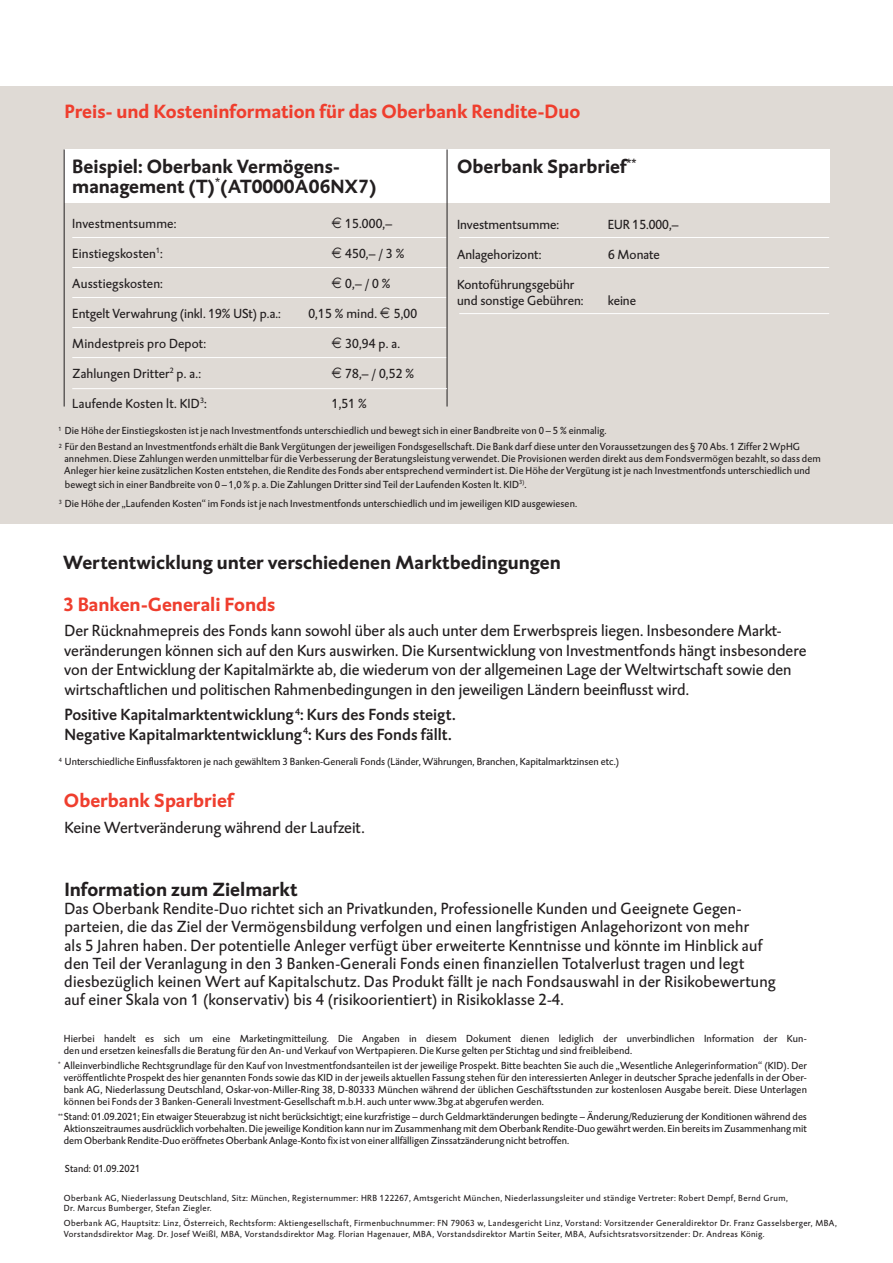
<style>
.page{position:relative;width:893px;height:1263px;background:#fff}
.page>*{position:absolute;margin:0;border:0;box-sizing:border-box;transform-origin:0 0}
.t1{font:700 19.5px/19.5px "DTL Caspari T";color:#231f20}
.t2{font:700 19.5px "DTL Caspari T";color:#ef3e2e}
.t3{font:16.5px/18.1px "DTL Caspari T";letter-spacing:.005em;color:#231f20}
.t4{font:16.5px/19.5px "DTL Caspari T Medium";color:#231f20}
.t5{font:13.5px/16.5px "DTL Caspari T";letter-spacing:.005em;color:#231f20}
.t6{font:10.5px/12px "DTL Caspari T";letter-spacing:.01em;color:#231f20}
.t7{font:9px/10.5px "DTL Caspari T";letter-spacing:.04em;color:#231f20}
.t8{font:6.15px "DTL Caspari T";color:#231f20}
</style>
<div class="page">
<div style="left:0;top:87px;width:893px;height:437px;background:#dfdad5"></div>
<div style="left:64px;top:149px;width:765px;height:54px;background:#fff"></div>
<hr style="left:64px;top:149px;width:1px;height:257px;background:#231f20">
<hr style="left:72px;top:237px;width:374px;height:1px;background:#fff">
<hr style="left:72px;top:267px;width:375px;height:1px;background:#fff">
<hr style="left:72px;top:297px;width:374px;height:1px;background:#fff">
<hr style="left:72px;top:327px;width:374px;height:1px;background:#fff">
<hr style="left:72px;top:357px;width:375px;height:1px;background:#fff">
<hr style="left:447px;top:149px;width:1px;height:257px;background:#231f20">
<hr style="left:459px;top:237px;width:370px;height:1px;background:#fff">
<hr style="left:459px;top:267px;width:370px;height:1px;background:#fff">
<hr style="left:459px;top:313px;width:370px;height:1px;background:#fff">
<hr style="left:72px;top:388px;width:375px;height:1px;background:#fff">
<h1 class="t2" style="left:64px;top:98px;width:518px">Preis- und Kosteninformation für das Oberbank Rendite-Duo</h1>
<h1 class="t1" style="left:72px;top:156px;width:306px">Beispiel: Oberbank Vermögens&shy;management (T)<sup>*</sup>(AT0000A06NX7)</h1>
<p class="t5" style="left:72px;top:215px;width:106px">Investmentsumme:</p>
<p class="t5" style="left:345px;top:215px;width:48px">15.000,–</p>
<p class="t5" style="left:72px;top:245px;width:92px">Einstiegskosten<sup>1</sup>:</p>
<p class="t5" style="left:345px;top:245px;width:61px">450,– / 3 %</p>
<p class="t5" style="left:72px;top:275px;width:92px">Ausstiegskosten:</p>
<p class="t5" style="left:345px;top:275px;width:47px">0,– / 0 %</p>
<p class="t5" style="left:72px;top:305px;width:210px">Entgelt Verwahrung (inkl. 19% USt) p.a.:</p>
<p class="t5" style="left:308px;top:305px;width:110px">0,15 % mind. 5,00</p>
<p class="t5" style="left:72px;top:335px;width:135px">Mindestpreis pro Depot:</p>
<p class="t5" style="left:345px;top:335px;width:56px">30,94 p. a.</p>
<p class="t5" style="left:72px;top:365px;width:130px">Zahlungen Dritter<sup>2</sup> p. a.:</p>
<p class="t5" style="left:345px;top:365px;width:70px">78,– / 0,52 %</p>
<p class="t5" style="left:72px;top:395px;width:136px">Laufende Kosten lt. KID<sup>3</sup>:</p>
<p class="t5" style="left:332px;top:395px;width:36px">1,51 %</p>
<h1 class="t1" style="left:457px;top:156px;width:181px">Oberbank Sparbrief<sup>**</sup></h1>
<p class="t5" style="left:457px;top:216px;width:104px">Investmentsumme:</p>
<p class="t5" style="left:608px;top:216px;width:72px">EUR 15.000,–</p>
<p class="t5" style="left:457px;top:246px;width:86px">Anlagehorizont:</p>
<p class="t5" style="left:608px;top:246px;width:53px">6 Monate</p>
<p class="t5" style="left:457px;top:276px;width:128px">Kontoführungsgebühr und sonstige Gebühren:</p>
<p class="t5" style="left:608px;top:293px;width:30px">keine</p>
<p class="t6" style="left:65px;top:422px;width:737px;line-height:16.5px">Die Höhe der Einstiegskosten ist je nach Investmentfonds unterschiedlich und bewegt sich in einer Bandbreite von 0 – 5 % einmalig.<br>Für den Bestand an Investmentfonds erhält die Bank Vergütungen der jeweiligen Fondsgesellschaft. Die Bank darf diese unter den Voraussetzungen des § 70 Abs. 1 Ziffer 2 WpHG</p>
<p class="t6" style="left:64px;top:453px;width:758px">annehmen. Diese Zahlungen werden unmittelbar für die Verbesserung der Beratungsleistung verwendet. Die Provisionen werden direkt aus dem Fondsvermögen bezahlt, so dass dem<br>Anleger hier keine zusätzlichen Kosten entstehen, die Rendite des Fonds aber entsprechend vermindert ist. Die Höhe der Vergütung ist je nach Investmentfonds unterschiedlich und</p>
<p class="t6" style="left:65px;top:474px;width:514px;line-height:19.5px">bewegt sich in einer Bandbreite von 0 – 1,0 % p. a. Die Zahlungen Dritter sind Teil der Laufenden Kosten lt. KID<sup>3)</sup>.<br>Die Höhe der „Laufenden Kosten“ im Fonds ist je nach Investmentfonds unterschiedlich und im jeweiligen KID ausgewiesen.</p>
<p class="t8" style="left:59px;top:425px;width:5px">1</p>
<p class="t8" style="left:59px;top:442px;width:5px">2</p>
<p class="t8" style="left:59px;top:498px;width:5px">3</p>
<h1 class="t1" style="left:63px;top:552px;width:499px">Wertentwicklung unter verschiedenen Marktbedingungen</h1>
<h1 class="t2" style="left:63px;top:591px;width:214px">3 Banken-Generali Fonds</h1>
<p class="t3" style="left:64px;top:621px;width:744px;line-height:19.5px">Der Rücknahmepreis des Fonds kann sowohl über als auch unter dem Erwerbspreis liegen. Insbesondere Markt&shy;veränderungen können sich auf den Kurs auswirken. Die Kursentwicklung von Investmentfonds hängt insbesondere von der Entwicklung der Kapitalmärkte ab, die wiederum von der allgemeinen Lage der Weltwirtschaft sowie den wirtschaftlichen und politischen Rahmenbedingungen in den jeweiligen Ländern beeinflusst wird.</p>
<h2 class="t4" style="left:64px;top:705px;width:393px">Positive Kapitalmarktentwicklung<sup>4</sup>: Kurs des Fonds steigt.<br>Negative Kapitalmarktentwicklung<sup>4</sup>: Kurs des Fonds fällt.</h2>
<p class="t6" style="left:65px;top:756px;width:556px">Unterschiedliche Einflussfaktoren je nach gewähltem 3 Banken-Generali Fonds (Länder, Währungen, Branchen, Kapitalmarktzinsen etc.)</p>
<h1 class="t2" style="left:64px;top:788px;width:171px">Oberbank Sparbrief</h1>
<h2 class="t3" style="left:64px;top:818px;width:302px">Keine Wertveränderung während der Laufzeit.</h2>
<p class="t8" style="left:59px;top:756px;width:5px">4</p>
<h1 class="t1" style="left:64px;top:879px;width:235px">Information zum Zielmarkt</h1>
<p class="t3" style="left:64px;top:899px;width:713px">Das Oberbank Rendite-Duo richtet sich an Privatkunden, Professionelle Kunden und Geeignete Gegen&shy;parteien, die das Ziel der Vermögensbildung verfolgen und einen langfristigen Anlagehorizont von mehr<br>als 5 Jahren haben. Der potentielle Anleger verfügt über erweiterte Kenntnisse und könnte im Hinblick auf den Teil der Veranlagung in den 3 Banken-Generali Fonds einen finanziellen Totalverlust tragen und legt diesbezüglich keinen Wert auf Kapitalschutz. Das Produkt fällt je nach Fondsauswahl in der Risikobewertung auf einer Skala von 1 (konservativ) bis 4 (risikoorientiert) in Risikoklasse 2-4.</p>
<p class="t6" style="left:64px;top:1033px;width:745px">Hierbei handelt es sich um eine Marketingmitteilung. Die Angaben in diesem Dokument dienen lediglich der unverbindlichen Information der Kun&shy;den und ersetzen keinesfalls die Beratung für den An- und Verkauf von Wertpapieren. Die Kurse gelten per Stichtag und sind freibleibend.</p>
<p class="t6" style="left:64px;top:1060px;width:745px;text-align:justify">Alleinverbindliche Rechtsgrundlage für den Kauf von Investmentfondsanteilen ist der jeweilige Prospekt. Bitte beachten Sie auch die „Wesentliche Anlegerinformation“ (KID). Der veröffentlichte Prospekt des hier genannten Fonds sowie das KID in der jeweils aktuellen Fassung stehen für den interessierten Anleger in deutscher Sprache jedenfalls in der Ober&shy;bank AG, Niederlassung Deutschland, Oskar-von-Miller-Ring 38, D-80333 München während der üblichen Geschäftsstunden zur kostenlosen Ausgabe bereit. Diese Unterlagen können bei Fonds der 3 Banken-Generali Investment-Gesellschaft m.b.H. auch unter www.3bg.at abgerufen werden.</p>
<p class="t6" style="left:64px;top:1111px;width:745px;text-align:justify">Stand: 01.09.2021; Ein etwaiger Steuerabzug ist nicht berücksichtigt; eine kurzfristige – durch Geldmarktänderungen bedingte – Änderung/Reduzierung der Konditionen während des Aktionszeitraumes ausdrücklich vorbehalten. Die jeweilige Kondition kann nur im Zusammenhang mit dem Oberbank Rendite-Duo gewährt werden. Ein bereits im Zusammenhang mit dem Oberbank Rendite-Duo eröffnetes Oberbank Anlage-Konto fix ist von einer allfälligen Zinssatzänderung nicht betroffen.</p>
<p class="t8" style="left:58px;top:1060px;width:4px">*</p>
<p class="t8" style="left:58px;top:1112px;width:7px">**</p>
<p class="t6" style="left:65px;top:1163px;width:77px">Stand: 01.09.2021</p>
<p class="t7" style="left:64px;top:1192px;width:726px">Oberbank AG, Niederlassung Deutschland, Sitz: München, Registernummer: HRB 122267, Amtsgericht München, Niederlassungsleiter und ständige Vertreter: Robert Dempf, Bernd Grum,<br>Dr. Marcus Bumberger, Stefan Ziegler.</p>
<p class="t7" style="left:64px;top:1218px;width:774px">Oberbank AG, Hauptsitz: Linz, Österreich, Rechtsform: Aktiengesellschaft, Firmenbuchnummer: FN 79063 w, Landesgericht Linz, Vorstand: Vorsitzender Generaldirektor Dr. Franz Gasselsberger, MBA,<br>Vorstandsdirektor Mag. Dr. Josef Weißl, MBA, Vorstandsdirektor Mag. Florian Hagenauer, MBA, Vorstandsdirektor Martin Seiter, MBA, Aufsichtsratsvorsitzender: Dr. Andreas König.</p>
</div>
